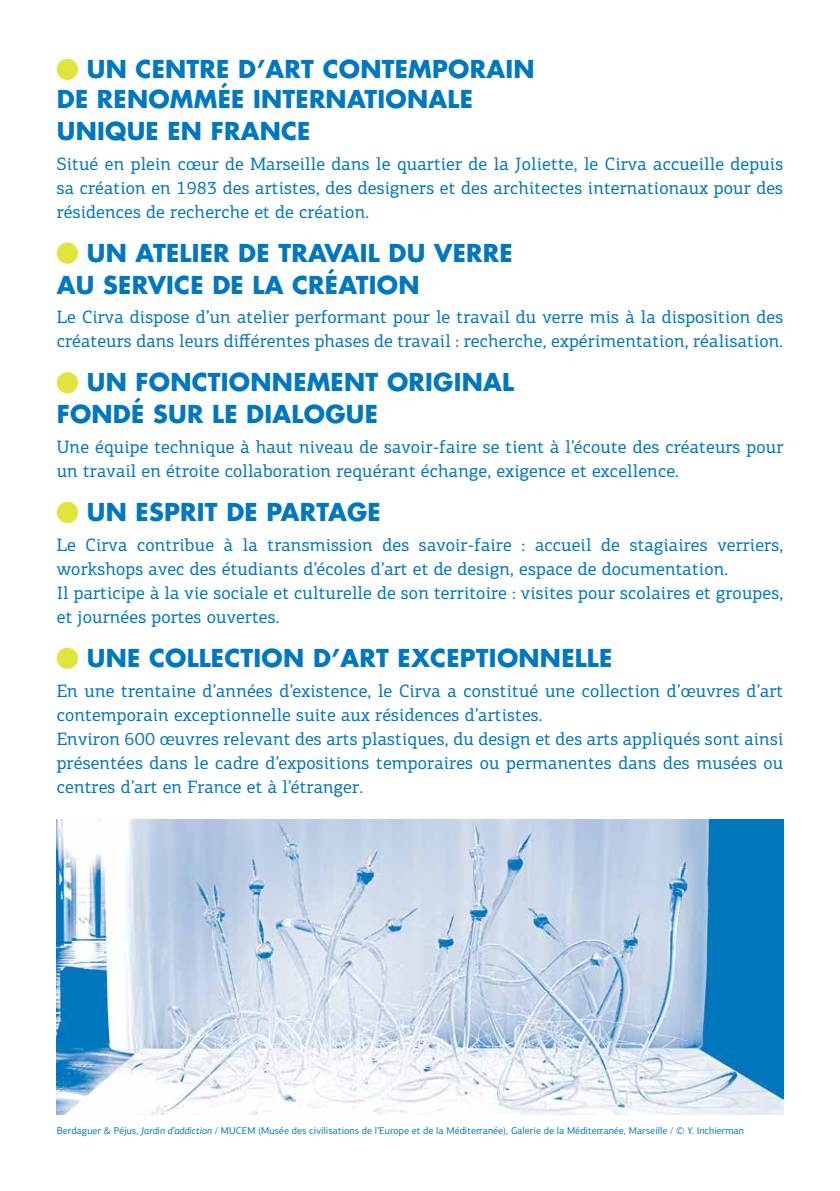
<style>
.page{position:relative;width:840px;height:1191px;background:#fff}
.page>*{position:absolute;margin:0;border:0;box-sizing:border-box;transform-origin:0 0}
.t1{font:700 24px/31px "Futura";letter-spacing:.01em;color:#0077c1}
.t2{font:18px/24px "PF Centro Slab Pro";letter-spacing:.01em;color:#0077c1}
.t3{font:10px "PF Centro Sans Pro";color:#0077c1}
.s1{font-style:italic}
</style>
<div class="page">
<img style="left:57px;top:819px;width:725px;height:295px">
<div style="left:57px;top:59px;width:21px;height:21px;background:#e1e43c;border-radius:50%"></div>
<div style="left:57px;top:242px;width:21px;height:22px;background:#e1e43c;border-radius:50%"></div>
<div style="left:57px;top:372px;width:21px;height:21px;background:#e1e43c;border-radius:50%"></div>
<div style="left:57px;top:502px;width:21px;height:21px;background:#e1e43c;border-radius:50%"></div>
<div style="left:57px;top:647px;width:21px;height:22px;background:#e1e43c;border-radius:50%"></div>
<h1 class="t1" style="left:57px;top:53px;width:479px;text-indent:30px">UN C ENTRE D’ART CONTEMPORAIN<br>DE RENOMMÉE INTERNATIONALE<br>UNIQUE EN FRANCE</h1>
<p class="t2" style="left:57px;top:151px;width:727px;text-align:justify">Situé en plein cœur de Marseille dans le quartier de la Joliette, le Cirva accueille depuis sa création en 1983 des artistes, des designers et des architectes internationaux pour des résidences de recherche et de création.</p>
<h1 class="t1" style="left:57px;top:236px;width:457px;line-height:32px;text-indent:30px">UN ATELIER DE TRAVAIL DU VERRE<br>AU SERVIC E DE LA C RÉATION</h1>
<p class="t2" style="left:57px;top:305px;width:727px">Le Cirva dispose d’un atelier performant pour le travail du verre mis à la disposition des créateurs dans leurs différentes phases de travail : recherche, expérimentation, réalisation.</p>
<h1 class="t1" style="left:57px;top:366px;width:458px;line-height:32px;text-indent:30px">UN FONCTIONNEMENT ORIGINAL<br>FONDÉ SUR LE DIALOGUE</h1>
<p class="t2" style="left:57px;top:435px;width:727px">Une équipe technique à haut niveau de savoir-faire se tient à l’écoute des créateurs pour un travail en étroite collaboration requérant échange, exigence et excellence.</p>
<h1 class="t1" style="left:87px;top:496px;width:295px">UN ESPRIT DE PARTAGE</h1>
<p class="t2" style="left:57px;top:532px;width:727px">Le Cirva contribue à la transmission des savoir-faire : accueil de stagiaires verriers, workshops avec des étudiants d’écoles d’art et de design, espace de documentation.<br>Il participe à la vie sociale et culturelle de son territoire : visites pour scolaires et groupes, et journées portes ouvertes.</p>
<h1 class="t1" style="left:87px;top:641px;width:526px">UNE COLLECTION D’ART EXC EPTIONNELLE</h1>
<p class="t2" style="left:57px;top:678px;width:727px">En une trentaine d’années d’existence, le Cirva a constitué une collection d’œuvres d’art contemporain exceptionnelle suite aux résidences d’artistes.<br>Environ 600 œuvres relevant des arts plastiques, du design et des arts appliqués sont ainsi présentées dans le cadre d’expositions temporaires ou permanentes dans des musées ou centres d’art en France et à l’étranger.</p>
<p class="t3" style="left:57px;top:1124px;width:688px">Berdaguer &amp; Péjus, <span class="s1">Jardin d’addiction</span> / MUCEM (Musée des civilisations de l’Europe et de la Méditerranée), Galerie de la Méditerranée, Marseille / © Y. Inchierman</p>
</div>
